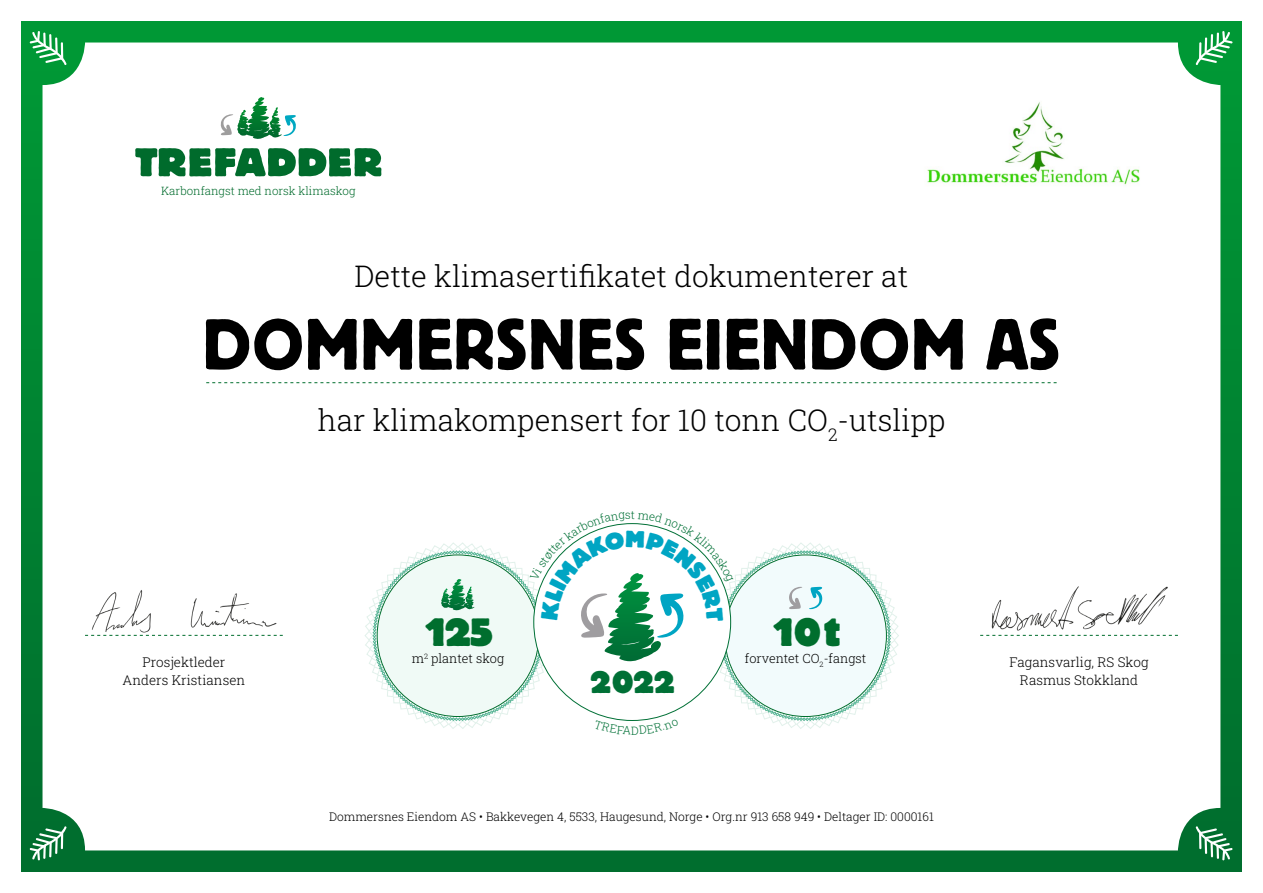
<style>
.page{position:relative;width:1263px;height:893px;background:#fff}
.page>*{position:absolute;margin:0;border:0;box-sizing:border-box;transform-origin:0 0}
.t1{font:72px "Block BE";letter-spacing:.02em;color:#000}
.t2{font:800 39px "Block BE";color:#006e2e}
.t3{font:800 30.9px "Block BE";color:#007036}
.t4{font:30px "Roboto Slab";color:#000}
.t5{font:13.5px/18px "Roboto Slab";color:#000;text-align:center}
.t6{font:12.75px "Roboto Slab";color:#000}
.t7{font:12px "Roboto Slab";color:#000}
.t8{font:300 11.55px "Roboto Slab";color:#006b2c}
.t9{font:300 11.55px "Roboto Slab";color:#007036}
</style>
<div class="page">
<div style="left:21px;top:21px;width:1221px;height:851px;background:linear-gradient(to bottom,#009a36,#006c2d)"></div>
<div style="left:43px;top:43px;width:1177px;height:807px;background:#fff;border-radius:43px"></div>
<img style="left:927px;top:102px;width:213px;height:83px">
<svg style="left:206px;top:382px;width:851px;height:1px"></svg>
<svg style="left:85px;top:635px;width:198px;height:1px"></svg>
<svg style="left:980px;top:635px;width:198px;height:1px"></svg>
<svg style="left:1196px;top:31px;width:36px;height:34px"></svg>
<svg style="left:1196px;top:826px;width:36px;height:34px"></svg>
<svg style="left:30px;top:31px;width:37px;height:34px"></svg>
<svg style="left:30px;top:826px;width:37px;height:34px"></svg>
<img style="left:91px;top:590px;width:186px;height:43px">
<img style="left:991px;top:586px;width:177px;height:45px">
<svg style="left:220px;top:97px;width:76px;height:42px"></svg>
<svg style="left:135px;top:148px;width:246px;height:28px"></svg>
<svg style="left:364px;top:523px;width:535px;height:206px"></svg>
<p class="t8" style="left:161px;top:183px;width:196px">Karbonfangst med norsk klimaskog</p>
<h3 class="t4" style="left:355px;top:255px;width:555px">Dette klimasertifikatet dokumenterer at</h3>
<h1 class="t1" style="left:203px;top:304px;width:858px">DOMMERSNES EIENDOM AS</h1>
<h3 class="t4" style="left:318px;top:400px;width:629px">har klimakompensert for 10 tonn CO<sub>2</sub>-utslipp</h3>
<p class="t9" style="left:631px;top:506px;width:6px">t</p>
<h2 class="t2" style="left:423px;top:611px;width:71px">125</h2>
<h2 class="t2" style="left:771px;top:611px;width:70px">10 t</h2>
<p class="t6" style="left:745px;top:650px;width:123px">forventet CO<sub>2</sub>-fangst</p>
<p class="t6" style="left:412px;top:650px;width:94px">m<sup>2</sup> plantet skog</p>
<p class="t5" style="left:123px;top:653px;width:124px">Prosjektleder<br>Anders Kristiansen</p>
<p class="t5" style="left:1009px;top:653px;width:141px">Fagansvarlig, RS Skog<br>Rasmus Stokkland</p>
<h3 class="t3" style="left:591px;top:665px;width:85px">2022</h3>
<p class="t7" style="left:329px;top:808px;width:606px">Dommersnes Eiendom AS • Bakkevegen 4, 5533, Haugesund, Norge • Org.nr 913 658 949 • Deltager ID: 0000161</p>
</div>
